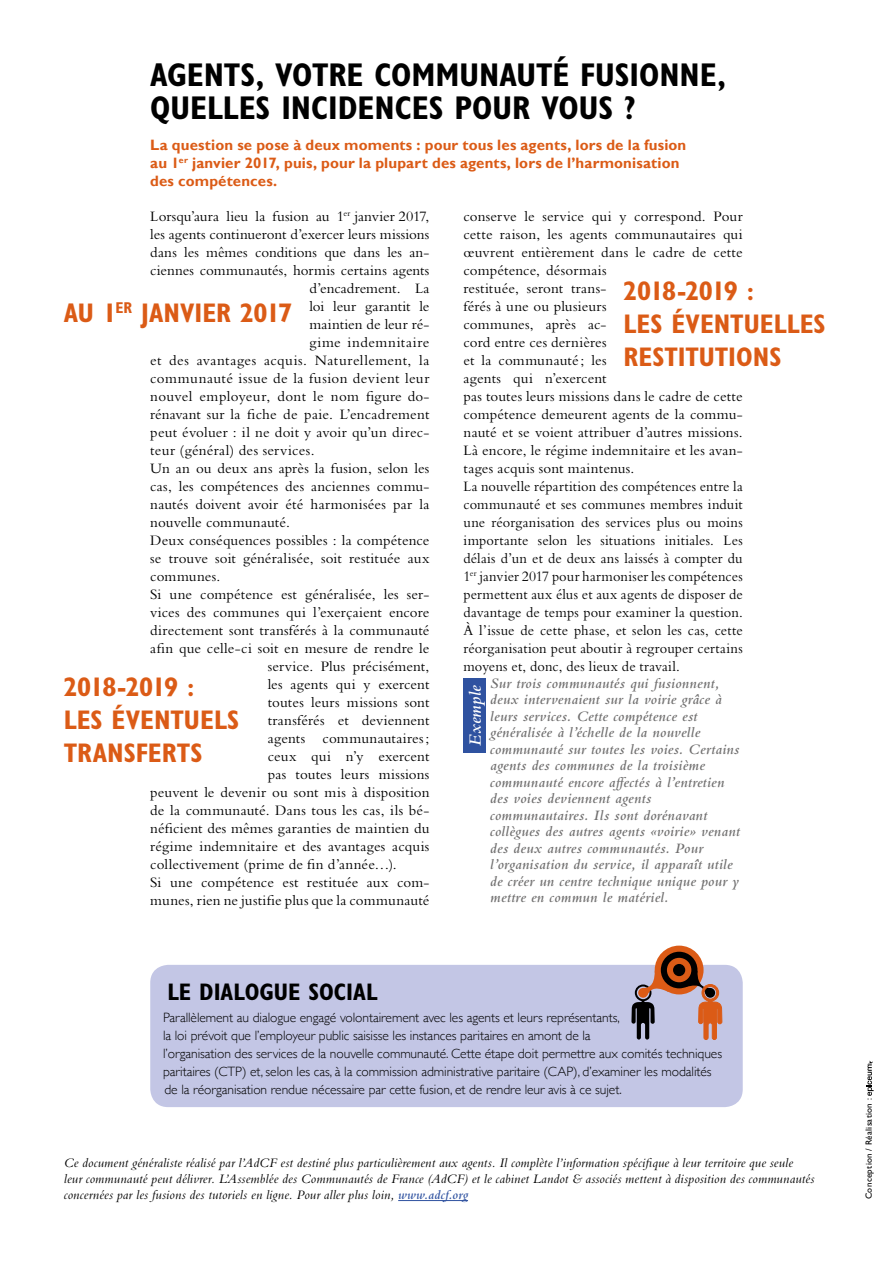
<style>
.page{position:relative;width:893px;height:1263px;background:#fff}
.page>*{position:absolute;margin:0;border:0;box-sizing:border-box;transform-origin:0 0}
.t1{font:700 condensed 33px/33px "Gill Sans Std";color:#000}
.t2{font:700 condensed 27px/33px "Gill Sans Std";color:#db5b16}
.t3{font:700 condensed 24px "Gill Sans Std";color:#000}
.t4{font:italic 600 18px "Bembo Std";letter-spacing:.005em;color:#fff}
.t5{font:15px/18px "Bembo Std";letter-spacing:.01em;color:#000}
.t6{font:italic 600 15px/16.5px "Bembo Std";letter-spacing:.02em;color:#706f6f}
.t7{font:700 15px/18px "Gill Sans";letter-spacing:.01em;color:#db5b16}
.t8{font:15px "Bembo Std";letter-spacing:.03em;color:#000}
.t9{font:15px "Bembo Std";letter-spacing:.05em;color:#000}
.t10{font:300 13.5px/18px "Gill Sans";letter-spacing:-.005em;color:#000}
.t11{font:italic 13.5px/16.2px "Bembo Std";letter-spacing:.015em;color:#000}
.t12{font:9px "Gill Sans Std";letter-spacing:.035em;color:#000}
.s1{font-weight:600;color:#2f52a0}
</style>
<div class="page">
<div style="left:150px;top:965px;width:593px;height:142px;background:#c3c6e5;border-radius:18px"></div>
<svg style="left:631px;top:970px;width:37px;height:69px"></svg>
<div style="left:638px;top:988px;width:10px;height:10px;background:#db5b16;border-radius:50%"></div>
<svg style="left:655px;top:945px;width:49px;height:49px"></svg>
<div style="left:661px;top:952px;width:36px;height:36px;background:#000;border-radius:50%"></div>
<svg style="left:685px;top:970px;width:37px;height:70px"></svg>
<div style="left:667px;top:958px;width:24px;height:24px;background:#db5b16;border-radius:50%"></div>
<div style="left:673px;top:964px;width:12px;height:12px;background:#000;border-radius:50%"></div>
<hr style="left:398px;top:1200px;width:70px;height:1px;background:#2f52a0">
<svg style="left:866px;top:1060px;width:8px;height:36px"></svg>
<div style="left:463px;top:678px;width:23px;height:74px;background:#2f52a0"></div>
<h1 class="t1" style="left:150px;top:58px;width:577px">AGENTS, VOTRE COMMUNAUTÉ FUSIONNE,<br>QUELLES INCIDENCES POUR VOUS ?</h1>
<p class="t7" style="left:150px;top:136px;width:538px">La question se pose à deux moments : pour tous les agents, lors de la fusion au 1<sup>er</sup> janvier 2017, puis, pour la plupart des agents, lors de l’harmonisation des compétences.</p>
<p class="t5" style="left:150px;top:207px;width:281px">Lorsqu’aura lieu la fusion au 1<sup>er</sup> janvier 2017,</p>
<p class="t5" style="left:150px;top:225px;width:281px">les agents continueront d’exercer leurs missions</p>
<p class="t5" style="left:150px;top:243px;width:281px">dans les mêmes conditions que dans les an-</p>
<p class="t5" style="left:150px;top:261px;width:281px">ciennes communautés, hormis certains agents</p>
<p class="t5" style="left:309px;top:279px;width:122px">d’encadrement. La</p>
<p class="t5" style="left:309px;top:297px;width:122px">loi leur garantit le</p>
<p class="t5" style="left:309px;top:315px;width:122px">maintien de leur ré-</p>
<p class="t9" style="left:309px;top:334px;width:122px">gime indemnitaire</p>
<p class="t8" style="left:150px;top:352px;width:281px">et des avantages acquis. Naturellement, la</p>
<p class="t8" style="left:150px;top:370px;width:281px">communauté issue de la fusion devient leur</p>
<p class="t5" style="left:150px;top:387px;width:281px">nouvel employeur, dont le nom figure do-</p>
<p class="t5" style="left:150px;top:405px;width:281px">rénavant sur la fiche de paie. L’encadrement</p>
<p class="t5" style="left:150px;top:423px;width:281px">peut évoluer : il ne doit y avoir qu’un direc-</p>
<p class="t5" style="left:150px;top:441px;width:166px">teur (général) des services.</p>
<p class="t5" style="left:150px;top:459px;width:281px">Un an ou deux ans après la fusion, selon les</p>
<p class="t5" style="left:150px;top:477px;width:281px">cas, les compétences des anciennes commu-</p>
<p class="t5" style="left:150px;top:495px;width:281px">nautés doivent avoir été harmonisées par la</p>
<p class="t5" style="left:150px;top:513px;width:141px">nouvelle communauté.</p>
<p class="t5" style="left:150px;top:531px;width:281px">Deux conséquences possibles : la compétence</p>
<p class="t5" style="left:150px;top:549px;width:281px">se trouve soit généralisée, soit restituée aux</p>
<p class="t5" style="left:150px;top:567px;width:72px">communes.</p>
<p class="t5" style="left:150px;top:585px;width:281px">Si une compétence est généralisée, les ser-</p>
<p class="t5" style="left:150px;top:603px;width:281px">vices des communes qui l’exerçaient encore</p>
<p class="t5" style="left:150px;top:621px;width:281px">directement sont transférés à la communauté</p>
<p class="t5" style="left:150px;top:639px;width:281px">afin que celle-ci soit en mesure de rendre le</p>
<p class="t5" style="left:268px;top:657px;width:163px">service. Plus précisément,</p>
<p class="t5" style="left:268px;top:675px;width:163px">les agents qui y exercent</p>
<p class="t5" style="left:268px;top:693px;width:163px">toutes leurs missions sont</p>
<p class="t5" style="left:268px;top:711px;width:163px">transférés et deviennent</p>
<p class="t5" style="left:268px;top:729px;width:163px">agents communautaires;</p>
<p class="t5" style="left:268px;top:747px;width:163px">ceux qui n’y exercent</p>
<p class="t5" style="left:268px;top:765px;width:163px">pas toutes leurs missions</p>
<p class="t5" style="left:150px;top:783px;width:281px">peuvent le devenir ou sont mis à disposition</p>
<p class="t5" style="left:150px;top:801px;width:281px">de la communauté. Dans tous les cas, ils bé-</p>
<p class="t5" style="left:150px;top:819px;width:281px">néficient des mêmes garanties de maintien du</p>
<p class="t5" style="left:150px;top:837px;width:281px">régime indemnitaire et des avantages acquis</p>
<p class="t5" style="left:150px;top:855px;width:248px">collectivement (prime de fin d’année…).</p>
<p class="t5" style="left:150px;top:873px;width:281px">Si une compétence est restituée aux com-</p>
<p class="t5" style="left:150px;top:891px;width:281px">munes, rien ne justifie plus que la communauté</p>
<p class="t5" style="left:463px;top:207px;width:281px">conserve le service qui y correspond. Pour cette raison, les agents communautaires qui œuvrent entièrement dans le cadre de cette compétence, désormais<br>restituée, seront trans-<br>férés à une ou plusieurs<br>communes, après ac-<br>cord entre ces dernières<br>et la communauté ; les<br>agents qui n’exercent<br>pas toutes leurs missions dans le cadre de cette compétence demeurent agents de la commu&shy;nauté et se voient attribuer d’autres missions.<br>Là encore, le régime indemnitaire et les avan&shy;tages acquis sont maintenus.<br>La nouvelle répartition des compétences entre la communauté et ses communes membres induit une réorganisation des services plus ou moins importante selon les situations initiales. Les délais d’un et de deux ans laissés à compter du 1<sup>er</sup> janvier 2017 pour harmoniser les compétences permettent aux élus et aux agents de disposer de davantage de temps pour examiner la question.<br>À l’issue de cette phase, et selon les cas, cette réorganisation peut aboutir à regrouper certains moyens et, donc, des lieux de travail.</p>
<p class="t4" style="left:465px;top:746px;width:63px;rotate:-90deg">Exemple</p>
<p class="t6" style="left:490px;top:675px;width:251px">Sur trois communautés qui fusionnent, deux intervenaient sur la voirie grâce à leurs services. Cette compétence est généralisée à l’échelle de la nouvelle communauté sur toutes les voies. Certains agents des communes de la troisième communauté encore affectés à l’entretien des voies deviennent agents communautaires. Ils sont dorénavant collègues des autres agents «voirie» venant des deux autres communautés. Pour l’organisation du service, il apparaît utile de créer un centre technique unique pour y mettre en commun le matériel.</p>
<h2 class="t2" style="left:624px;top:274px;width:204px">2018-2019 :<br>LES ÉVENTUELLES<br>RESTITUTIONS</h2>
<h2 class="t2" style="left:64px;top:297px;width:230px">AU 1<sup>ER</sup> JANVIER 2017</h2>
<h2 class="t2" style="left:64px;top:670px;width:177px">2018-2019 :<br>LES ÉVENTUELS<br>TRANSFERTS</h2>
<h3 class="t3" style="left:167px;top:978px;width:211px">LE DIALOGUE SOCIAL</h3>
<p class="t10" style="left:163px;top:1008px;width:561px">Parallèlement au dialogue engagé volontairement avec les agents et leurs représentants,<br>la loi prévoit que l’employeur public saisisse les instances paritaires en amont de la<br>l’organisation des services de la nouvelle communauté. Cette étape doit permettre aux comités techniques paritaires (CTP) et, selon les cas, à la commission administrative paritaire (CAP), d’examiner les modalités de la réorganisation rendue nécessaire par cette fusion, et de rendre leur avis à ce sujet.</p>
<p class="t11" style="left:64px;top:1154px;width:752px">Ce document généraliste réalisé par l’AdCF est destiné plus particulièrement aux agents. Il complète l’information spécifique à leur territoire que seule leur communauté peut délivrer. L’Assemblée des Communautés de France (AdCF) et le cabinet Landot &amp; associés mettent à disposition des communautés concernées par les fusions des tutoriels en ligne. Pour aller plus loin, <span class="s1">www.adcf.org</span></p>
<p class="t12" style="left:863px;top:1199px;width:102px;rotate:-90deg">Conception / Réalisation :</p>
</div>
